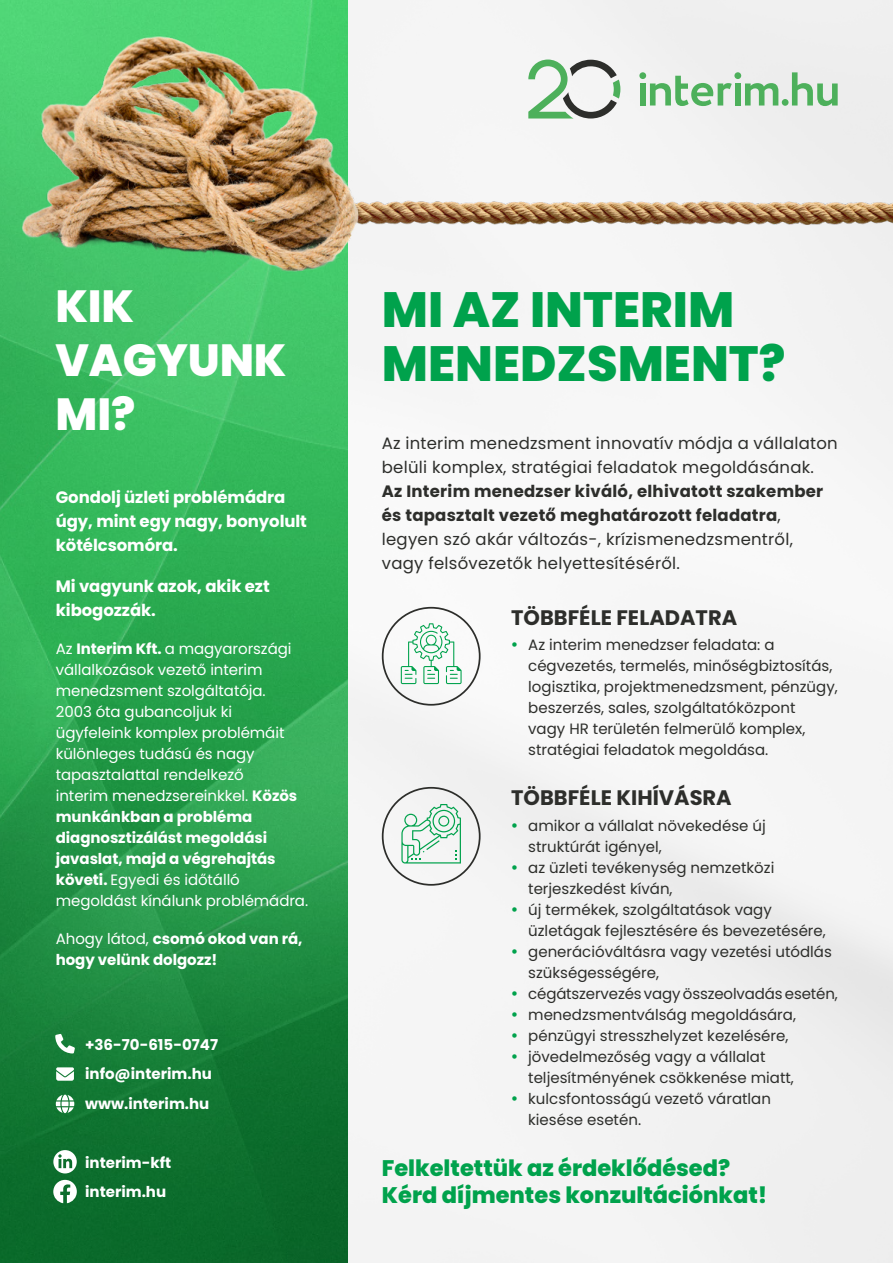
<style>
.page{position:relative;width:893px;height:1263px;background:#fff}
.page>*{position:absolute;margin:0;border:0;box-sizing:border-box;transform-origin:0 0}
.t1{font:800 49.5px/54px "Poppins";color:#00a24c}
.t2{font:800 45px/54px "Poppins";letter-spacing:-.005em;color:#fff}
.t3{font:800 22.5px/27px "Poppins";color:#00a24c}
.t4{font:700 21px "Poppins";color:#2d2e2b}
.t5{font:700 16.5px/24px "Poppins";letter-spacing:.015em;color:#2d2e2b}
.t6{font:700 16.5px/24px "Poppins";letter-spacing:-.005em;color:#fff}
.t7{font:16.5px/24px "Poppins";letter-spacing:.015em;color:#2d2e2b}
.t8{font:15px/21px "Poppins";color:#2d2e2b}
.t9{font:15px/21px "Poppins";letter-spacing:-.005em;color:#fff}
.t10{font:700 15px/29.5px "Poppins";color:#fff}
.s1{font-weight:700}
.s2{font-weight:400}
.s3{color:#00a24c}
</style>
<div class="page">
<div style="left:348px;top:0;width:545px;height:1263px;background:#f5f5f5"></div>
<img style="left:0;top:0;width:348px;height:1263px">
<img style="left:388px;top:185px;width:505px;height:51px">
<svg style="left:55px;top:1034px;width:20px;height:19px"></svg>
<svg style="left:56px;top:1094px;width:18px;height:19px"></svg>
<svg style="left:56px;top:1067px;width:18px;height:14px"></svg>
<svg style="left:53px;top:1150px;width:24px;height:23px"></svg>
<svg style="left:53px;top:1180px;width:24px;height:23px"></svg>
<div style="left:640px;top:83px;width:6px;height:23px;background:#4db05b"></div>
<div style="left:639px;top:72px;width:7px;height:7px;background:#4db05b;border-radius:50%"></div>
<div style="left:735px;top:83px;width:6px;height:23px;background:#4db05b"></div>
<svg style="left:650px;top:76px;width:82px;height:30px"></svg>
<div style="left:734px;top:72px;width:7px;height:7px;background:#4db05b;border-radius:50%"></div>
<svg style="left:745px;top:83px;width:33px;height:23px"></svg>
<svg style="left:792px;top:72px;width:46px;height:34px;background:#abd4b1"></svg>
<div style="left:782px;top:99px;width:6px;height:7px;background:#4db05b;border-radius:50%"></div>
<svg style="left:528px;top:60px;width:92px;height:59px"></svg>
<div style="left:382px;top:787px;width:99px;height:99px;border:2px solid #2d2e2b;border-radius:50%"></div>
<svg style="left:401px;top:804px;width:60px;height:59px"></svg>
<div style="left:382px;top:607px;width:99px;height:99px;border:2px solid #2d2e2b;border-radius:50%"></div>
<svg style="left:401px;top:623px;width:61px;height:61px"></svg>
<img style="left:0;top:18px;width:388px;height:265px">
<h2 class="t2" style="left:56px;top:280px;width:232px">KIK<br>VAGYUNK<br>MI?</h2>
<p class="t6" style="left:56px;top:485px;width:253px">Gondolj üzleti problémádra úgy, mint egy nagy, bonyolult kötélcsomóra.</p>
<p class="t6" style="left:56px;top:574px;width:215px">Mi vagyunk azok, akik ezt kibogozzák.</p>
<p class="t9" style="left:56px;top:638px;width:254px">Az <span class="s1">Interim Kft.</span> a magyarországi vállalkozások vezető interim menedzsment szolgáltatója.<br>2003 óta gubancoljuk ki ügyfeleink komplex problémáit különleges tudású és nagy tapasztalattal rendelkező<br>interim menedzsereinkkel. <span class="s1">Közös munkánkban a probléma diagnosztizálást megoldási javaslat, majd a végrehajtás követi.</span> Egyedi és időtálló megoldást kínálunk problémádra.</p>
<p class="t10" style="left:56px;top:928px;width:248px;line-height:21px"><span class="s2">Ahogy látod,</span> csomó okod van rá, hogy velünk dolgozz!</p>
<p class="t10" style="left:85px;top:1030px;width:134px">+36-70-615-0747 info@interim.hu www.interim.hu</p>
<p class="t10" style="left:85px;top:1148px;width:88px">interim-kft interim.hu</p>
<h1 class="t1" style="left:382px;top:283px;width:405px">MI AZ INTERIM<br>MENEDZSMENT?</h1>
<p class="t7" style="left:382px;top:431px;width:457px">Az interim menedzsment innovatív módja a vállalaton belüli komplex, stratégiai feladatok megoldásának.</p>
<p class="t5" style="left:382px;top:479px;width:443px">Az Interim menedzser kiváló, elhivatott szakember és tapasztalt vezető meghatározott feladatra<span class="s2">, legyen szó akár változás-, krízismenedzsmentről, vagy felsővezetők helyettesítéséről.</span></p>
<h3 class="t4" style="left:511px;top:605px;width:227px">TÖBBFÉLE FELADATRA</h3>
<p class="t8" style="left:528px;top:634px;width:311px;text-indent:-17px"><span class="s3">•</span> Az interim menedzser feladata: a cégvezetés, termelés, minőségbiztosítás, logisztika, projektmenedzsment, pénzügy, beszerzés, sales, szolgáltatóközpont<br>vagy HR területén felmerülő komplex, stratégiai feladatok megoldása.</p>
<h3 class="t4" style="left:511px;top:786px;width:222px">TÖBBFÉLE KIHÍVÁSRA</h3>
<p class="t8" style="left:528px;top:815px;width:239px;text-indent:-17px"><span class="s3">•</span> amikor a vállalat növekedése új struktúrát igényel,</p>
<p class="t8" style="left:528px;top:857px;width:248px;text-indent:-17px"><span class="s3">•</span> az üzleti tevékenység nemzetközi terjeszkedést kíván,</p>
<p class="t8" style="left:528px;top:899px;width:299px;text-indent:-17px"><span class="s3">•</span> új termékek, szolgáltatások vagy üzletágak fejlesztésére és bevezetésére,</p>
<p class="t8" style="left:528px;top:941px;width:305px;text-indent:-17px"><span class="s3">•</span> generációváltásra vagy vezetési utódlás szükségességére,</p>
<p class="t8" style="left:511px;top:983px;width:328px"><span class="s3">•</span> cégátszervezés vagy összeolvadás esetén,</p>
<p class="t8" style="left:511px;top:1004px;width:286px"><span class="s3">•</span> menedzsmentválság megoldására,</p>
<p class="t8" style="left:511px;top:1025px;width:279px"><span class="s3">•</span> pénzügyi stresszhelyzet kezelésére,</p>
<p class="t8" style="left:528px;top:1046px;width:267px;text-indent:-17px"><span class="s3">•</span> jövedelmezőség vagy a vállalat teljesítményének csökkenése miatt,</p>
<p class="t8" style="left:528px;top:1088px;width:244px;text-indent:-17px"><span class="s3">•</span> kulcsfontosságú vezető váratlan kiesése esetén.</p>
<h3 class="t3" style="left:382px;top:1155px;width:387px">Felkeltettük az érdeklődésed?<br>Kérd díjmentes konzultációnkat!</h3>
</div>
